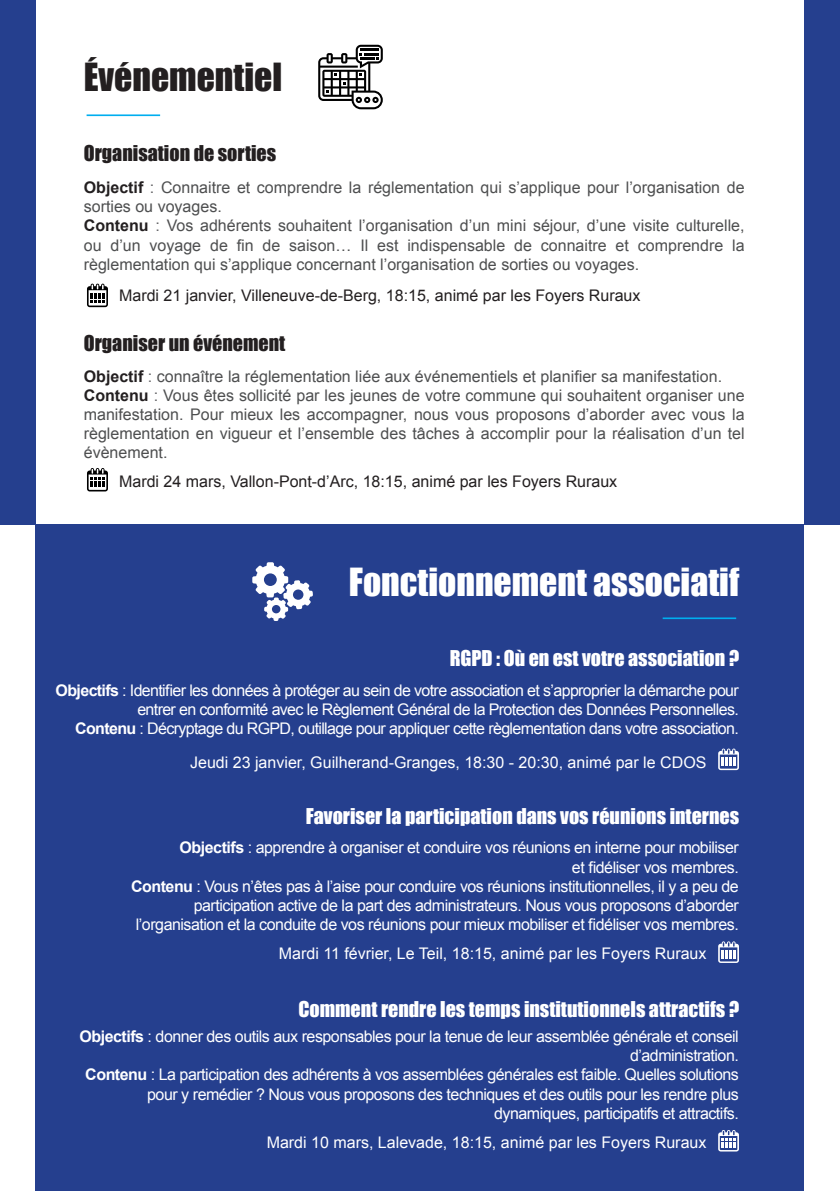
<style>
.page{position:relative;width:840px;height:1191px;background:#fff}
.page>*{position:absolute;margin:0;border:0;box-sizing:border-box;transform-origin:0 0}
.t1{font:35.6px "Impact";color:#fff}
.t2{font:35.6px "Impact";color:#231f20}
.t3{font:20px "Impact";color:#fff}
.t4{font:20px "Impact";color:#231f20}
.t5{font:16px/19.2px "Arial";letter-spacing:-.03em;color:#fff;text-align:right}
.t6{font:16px/19.2px "Arial";color:#4e4f50;text-align:justify}
.t7{font:16px "Arial";color:#fff}
.t8{font:16px "Arial";color:#231f20}
.s1{font-weight:700;color:#231f20}
.s2{color:#636366}
.s3{font-weight:700}
</style>
<div class="page">
<div style="left:803px;top:0;width:36px;height:524px;background:#253f8e"></div>
<div style="left:0;top:0;width:36px;height:524px;background:#253f8e"></div>
<hr style="left:86px;top:114px;width:74px;height:2px;background:#00aeef">
<svg style="left:87px;top:284px;width:21px;height:23px"></svg>
<svg style="left:87px;top:468px;width:21px;height:23px"></svg>
<div style="left:36px;top:524px;width:767px;height:667px;background:#253f8e"></div>
<hr style="left:662px;top:617px;width:73px;height:2px;background:#00aeef">
<svg style="left:252px;top:562px;width:61px;height:59px"></svg>
<svg style="left:718px;top:748px;width:20px;height:22px"></svg>
<svg style="left:718px;top:941px;width:20px;height:22px"></svg>
<svg style="left:718px;top:1130px;width:20px;height:21px"></svg>
<svg style="left:318px;top:45px;width:64px;height:64px"></svg>
<p class="t2" style="left:84px;top:49px;width:200px">Événementiel</p>
<p class="t4" style="left:84px;top:137px;width:194px">Organisation de sorties</p>
<p class="t6" style="left:84px;top:178px;width:662px"><span class="s1">Objectif</span> <span class="s2">:</span> Connaitre et comprendre la réglementation qui s’applique pour l’organisation de sorties ou voyages.</p>
<p class="t6" style="left:84px;top:216px;width:662px"><span class="s1">Contenu</span> <span class="s2">:</span> Vos adhérents souhaitent l’organisation d’un mini séjour, d’une visite culturelle, ou d’un voyage de fin de saison… Il est indispensable de connaitre et comprendre la règlementation qui s’applique concernant l’organisation de sorties ou voyages.</p>
<p class="t8" style="left:119px;top:285px;width:522px">Mardi 21 janvier, Villeneuve-de-Berg, 18:15, animé par les Foyers Ruraux</p>
<p class="t4" style="left:84px;top:327px;width:203px">Organiser un événement</p>
<p class="t6" style="left:84px;top:366px;width:639px"><span class="s1">Objectif</span> <span class="s2">:</span> connaître la réglementation liée aux événementiels et planifier sa manifestation.</p>
<p class="t6" style="left:84px;top:386px;width:662px"><span class="s1">Contenu</span> <span class="s2">:</span> Vous êtes sollicité par les jeunes de votre commune qui souhaitent organiser une manifestation. Pour mieux les accompagner, nous vous proposons d’aborder avec vous la règlementation en vigueur et l’ensemble des tâches à accomplir pour la réalisation d’un tel évènement.</p>
<p class="t8" style="left:119px;top:471px;width:499px">Mardi 24 mars, Vallon-Pont-d’Arc, 18:15, animé par les Foyers Ruraux</p>
<p class="t1" style="left:349px;top:555px;width:391px">Fonctionnement associatif</p>
<p class="t3" style="left:449px;top:643px;width:291px">RGPD : Où en est votre association ?</p>
<p class="t5" style="left:56px;top:681px;width:684px"><span class="s3">Objectifs</span> : Identifier les données à protéger au sein de votre association et s’approprier la démarche pour entrer en conformité avec le Règlement Général de la Protection des Données Personnelles.</p>
<p class="t5" style="left:75px;top:719px;width:664px"><span class="s3">Contenu</span> : Décryptage du RGPD, outillage pour appliquer cette règlementation dans votre association.</p>
<p class="t7" style="left:190px;top:751px;width:517px">Jeudi 23 janvier, Guilherand-Granges, 18:30 - 20:30, animé par le CDOS</p>
<p class="t3" style="left:306px;top:800px;width:434px">Favoriser la participation dans vos réunions internes</p>
<p class="t5" style="left:179px;top:838px;width:560px"><span class="s3">Objectifs</span> : apprendre à organiser et conduire vos réunions en interne pour mobiliser</p>
<p class="t5" style="left:571px;top:857px;width:168px">et fidéliser vos membres.</p>
<p class="t5" style="left:131px;top:876px;width:609px"><span class="s3">Contenu</span> : Vous n’êtes pas à l’aise pour conduire vos réunions institutionnelles, il y a peu de</p>
<p class="t5" style="left:194px;top:896px;width:546px">participation active de la part des administrateurs. Nous vous proposons d’aborder</p>
<p class="t5" style="left:136px;top:915px;width:604px">l’organisation et la conduite de vos réunions pour mieux mobiliser et fidéliser vos membres.</p>
<p class="t7" style="left:279px;top:942px;width:429px">Mardi 11 février, Le Teil, 18:15, animé par les Foyers Ruraux</p>
<p class="t3" style="left:298px;top:993px;width:442px">Comment rendre les temps institutionnels attractifs ?</p>
<p class="t5" style="left:79px;top:1026px;width:660px"><span class="s3">Objectifs</span> : donner des outils aux responsables pour la tenue de leur assemblée générale et conseil d’administration.</p>
<p class="t5" style="left:85px;top:1065px;width:654px"><span class="s3">Contenu</span> : La participation des adhérents à vos assemblées générales est faible. Quelles solutions pour y remédier ? Nous vous proposons des techniques et des outils pour les rendre plus dynamiques, participatifs et attractifs.</p>
<p class="t7" style="left:266px;top:1131px;width:441px">Mardi 10 mars, Lalevade, 18:15, animé par les Foyers Ruraux</p>
</div>
